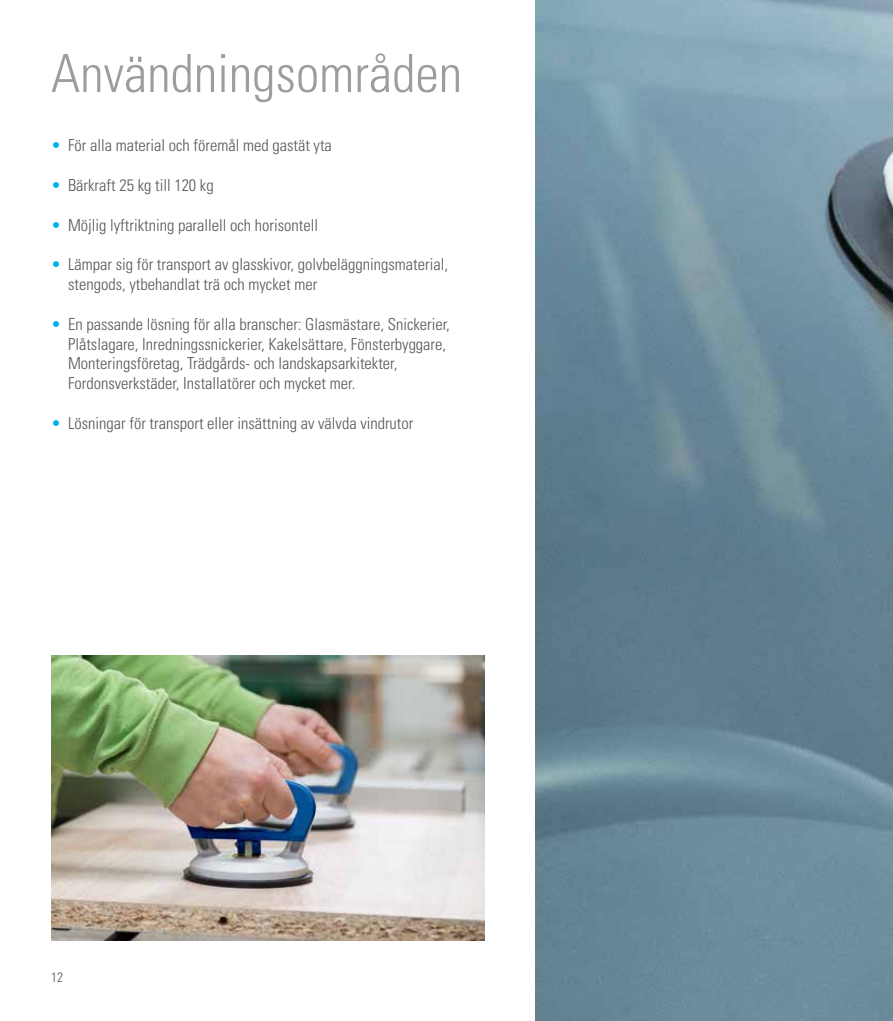
<style>
.page{position:relative;width:893px;height:1021px;background:#fff}
.page>*{position:absolute;margin:0;border:0;box-sizing:border-box;transform-origin:0 0}
.t1{font:300 condensed 52.5px "Univers";color:#9d9d9c}
.t2{font:300 condensed 16.5px/19.8px "Univers";color:#575756}
.t3{font:300 condensed 13.5px "Univers";color:#575756}
.s1{color:#00b1eb}
</style>
<div class="page">
<img style="left:51px;top:655px;width:434px;height:285px">
<img style="left:536px;top:0;width:357px;height:1020px">
<h1 class="t1" style="left:51px;top:42px;width:413px">Användningsområden</h1>
<p class="t2" style="left:51px;top:136px;width:282px"><span class="s1">•</span> För alla material och föremål med gastät yta</p>
<p class="t2" style="left:51px;top:175px;width:164px"><span class="s1">•</span> Bärkraft 25 kg till 120 kg</p>
<p class="t2" style="left:51px;top:215px;width:269px"><span class="s1">•</span> Möjlig lyftriktning parallell och horisontell</p>
<p class="t2" style="left:68px;top:254px;width:381px;text-indent:-17px"><span class="s1">•</span> Lämpar sig för transport av glasskivor, golvbeläggningsmaterial, stengods, ytbehandlat trä och mycket mer</p>
<p class="t2" style="left:68px;top:314px;width:383px;text-indent:-17px"><span class="s1">•</span> En passande lösning för alla branscher: Glasmästare, Snickerier, Plåtslagare, Inredningssnickerier, Kakelsättare, Fönsterbyggare, Monteringsföretag, Trädgårds- och landskapsarkitekter, Fordonsverkstäder, Installatörer och mycket mer.</p>
<p class="t2" style="left:51px;top:413px;width:364px"><span class="s1">•</span> Lösningar för transport eller insättning av välvda vindrutor</p>
<p class="t3" style="left:51px;top:968px;width:13px">12</p>
</div>
